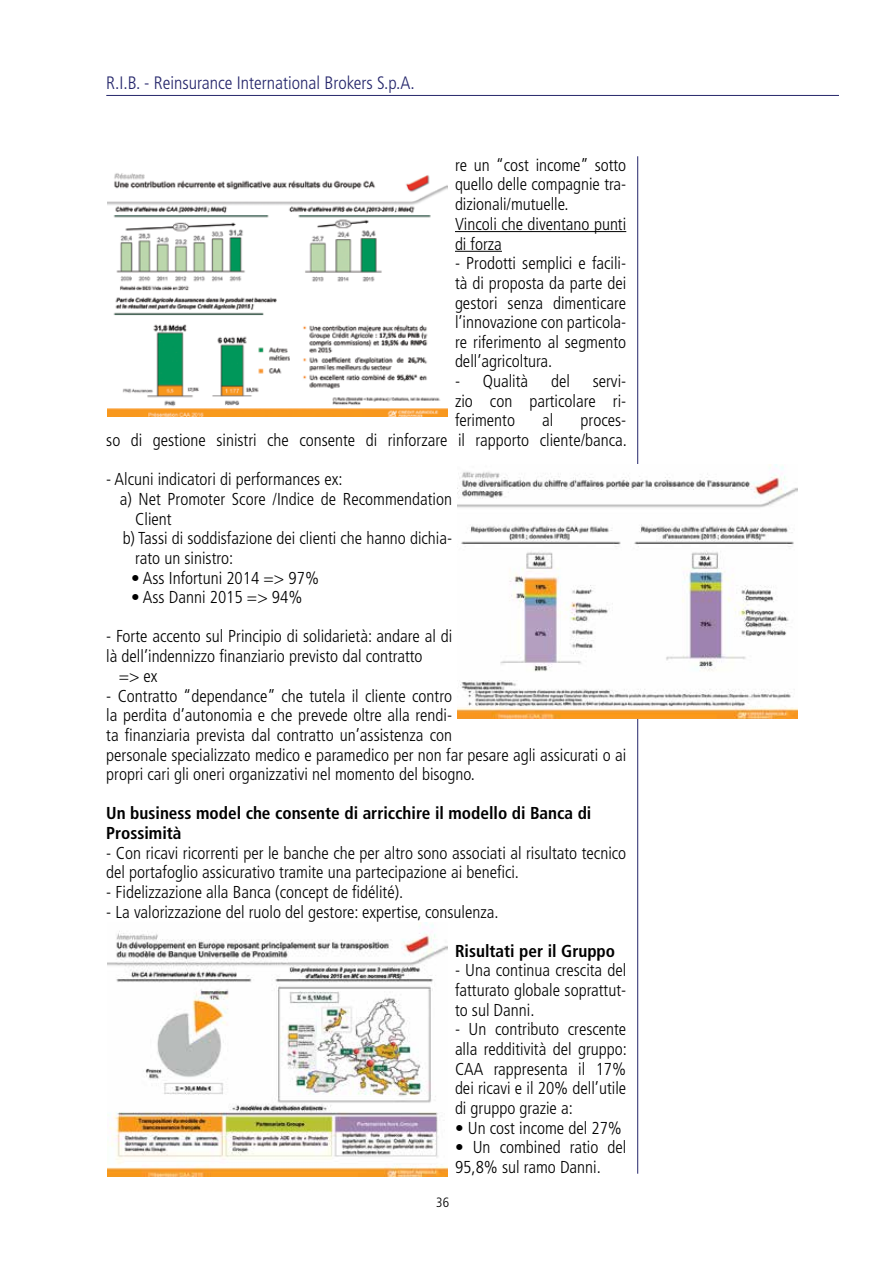
<style>
.page{position:relative;width:893px;height:1263px;background:#fff}
.page>*{position:absolute;margin:0;border:0;box-sizing:border-box;transform-origin:0 0}
.t1{font:300 condensed 18px "Frutiger LT Std";color:#25266b}
.t2{font:300 condensed 17.25px/19.6px "Frutiger LT Std";color:#000}
.t3{font:700 condensed 17.25px/19.6px "Frutiger LT Std";color:#000}
.t4{font:300 condensed 13.5px "Frutiger";color:#000}
</style>
<div class="page">
<hr style="left:106px;top:95px;width:733px;height:1px;background:#25266b">
<hr style="left:455px;top:231px;width:171px;height:1px;background:#000">
<hr style="left:455px;top:251px;width:47px;height:1px;background:#000">
<hr style="left:637px;top:156px;width:1px;height:1018px;background:#25266b">
<img style="left:107px;top:173px;width:341px;height:243px">
<img style="left:457px;top:464px;width:341px;height:255px">
<img style="left:107px;top:922px;width:341px;height:254px">
<p class="t1" style="left:106px;top:72px;width:310px">R.I.B. - Reinsurance International Brokers S.p.A.</p>
<p class="t2" style="left:455px;top:155px;width:173px">re un “cost income” sotto quello delle compagnie tra&shy;dizionali/mutuelle.<br>Vincoli che diventano punti di forza</p>
<p class="t2" style="left:455px;top:254px;width:173px;text-align:justify">- Prodotti semplici e facili&shy;tà di proposta da parte dei gestori senza dimenticare l’innovazione con particola&shy;re riferimento al segmento dell’agricoltura.</p>
<p class="t2" style="left:455px;top:372px;width:75px">- Qualità</p>
<p class="t2" style="left:551px;top:372px;width:20px">del</p>
<p class="t2" style="left:455px;top:372px;width:173px;text-align:justify;text-indent:138px">servi&shy;zio con particolare ri&shy;ferimento</p>
<p class="t2" style="left:542px;top:411px;width:13px">al</p>
<p class="t2" style="left:106px;top:411px;width:522px;text-align:right">proces-<br>so di gestione sinistri che consente di rinforzare il rapporto cliente/banca.</p>
<p class="t2" style="left:106px;top:470px;width:238px">- Alcuni indicatori di performances ex:</p>
<p class="t2" style="left:120px;top:489px;width:334px">a) Net Promoter Score /Indice de Recommendation</p>
<p class="t2" style="left:135px;top:509px;width:38px">Client</p>
<p class="t2" style="left:123px;top:529px;width:331px">b) Tassi di soddisfazione dei clienti che hanno dichia-</p>
<p class="t2" style="left:135px;top:548px;width:100px">rato un sinistro:</p>
<p class="t2" style="left:131px;top:568px;width:189px">• Ass Infortuni 2014 =&gt; 97%</p>
<p class="t2" style="left:131px;top:588px;width:173px">• Ass Danni 2015 =&gt; 94%</p>
<p class="t2" style="left:106px;top:627px;width:347px">- Forte accento sul Principio di solidarietà: andare al di</p>
<p class="t2" style="left:106px;top:646px;width:318px">là dell’indennizzo finanziario previsto dal contratto</p>
<p class="t2" style="left:119px;top:666px;width:40px">=&gt; ex</p>
<p class="t2" style="left:106px;top:686px;width:521px">- Contratto “dependance” che tutela il cliente contro<br>la perdita d’autonomia e che prevede oltre alla rendi-<br>ta finanziaria prevista dal contratto un’assistenza con<br>personale specializzato medico e paramedico per non far pesare agli assicurati o ai propri cari gli oneri organizzativi nel momento del bisogno.</p>
<p class="t3" style="left:106px;top:804px;width:487px">Un business model che consente di arricchire il modello di Banca di<br>Prossimità</p>
<p class="t2" style="left:106px;top:843px;width:521px">- Con ricavi ricorrenti per le banche che per altro sono associati al risultato tecnico del portafoglio assicurativo tramite una partecipazione ai benefici.</p>
<p class="t2" style="left:106px;top:882px;width:298px">- Fidelizzazione alla Banca (concept de fidélité).</p>
<p class="t2" style="left:106px;top:902px;width:394px">- La valorizzazione del ruolo del gestore: expertise, consulenza.</p>
<p class="t3" style="left:455px;top:941px;width:162px">Risultati per il Gruppo</p>
<p class="t2" style="left:455px;top:961px;width:173px;text-align:justify">- Una continua crescita del fatturato globale soprattut&shy;to sul Danni.</p>
<p class="t2" style="left:455px;top:1020px;width:173px;text-align:justify">- Un contributo crescente alla redditività del gruppo:<br>CAA rappresenta il 17% dei ricavi e il 20% dell’utile di gruppo grazie a:</p>
<p class="t2" style="left:455px;top:1118px;width:169px">• Un cost income del 27%</p>
<p class="t2" style="left:455px;top:1138px;width:173px">• Un combined ratio del<br>95,8% sul ramo Danni.</p>
<p class="t4" style="left:436px;top:1195px;width:14px">36</p>
</div>
